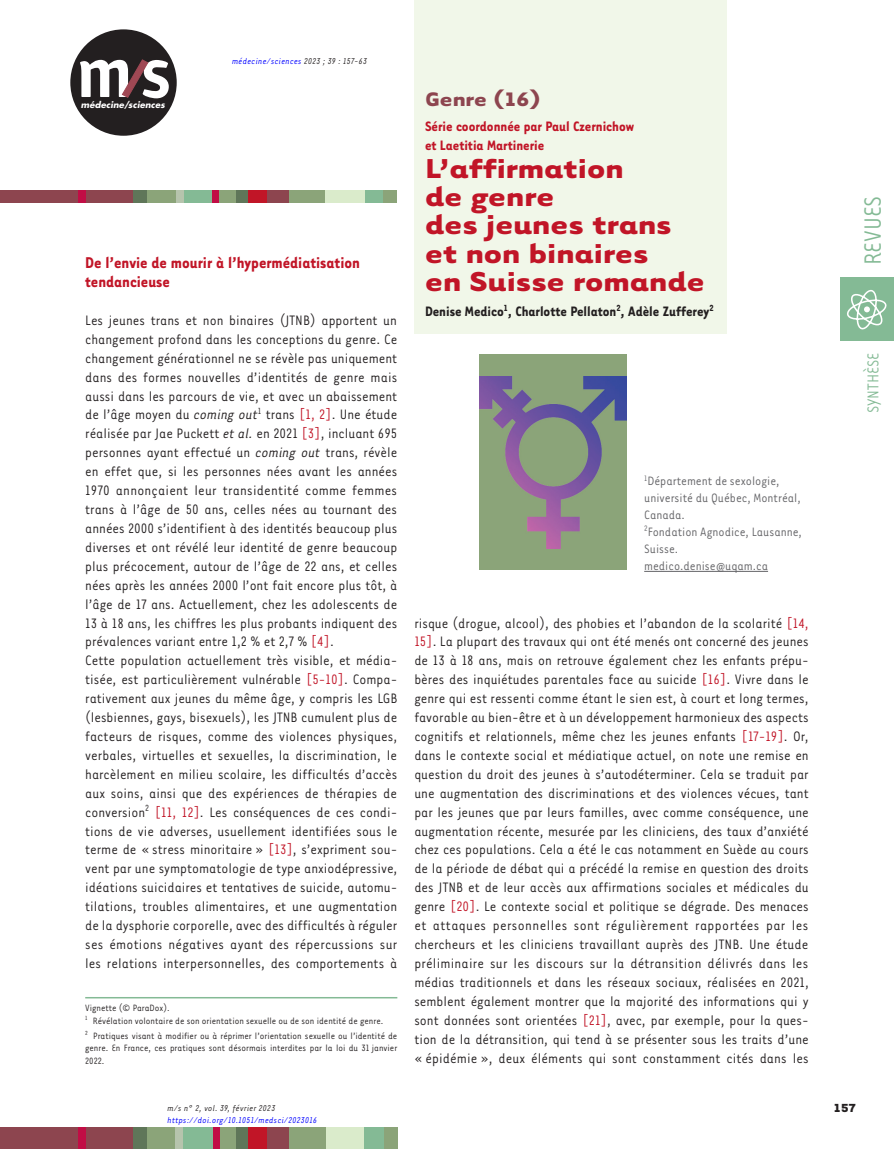
<style>
.page{position:relative;width:894px;height:1149px;background:#fff}
.page>*{position:absolute;margin:0;border:0;box-sizing:border-box;transform-origin:0 0}
.t1{font:700 31.5px/28.2px "Tarzana Wide OT";color:#c11527}
.t2{font:27px "Tarzana Nar OT";color:#84ba95}
.t3{font:700 22.5px "Tarzana Wide OT";color:#8d454f}
.t4{font:700 18px/18.9px "Tarzana Nar OT";color:#c11527}
.t5{font:18px "Tarzana Nar OT";color:#84ba95}
.t6{font:15.75px/18.9px "Tarzana Nar OT";color:#231f20;text-align:justify}
.t7{font:700 15.75px/18.9px "Tarzana Nar OT";color:#c11527}
.t8{font:700 15.75px "Tarzana Nar OT";color:#231f20}
.t9{font:13.95px/17px "Tarzana Nar OT";color:#636366}
.t10{font:700 13.5px "Tarzana Wide OT";color:#231f20}
.t11{font:10.5px/12.6px "Tarzana Nar OT";color:#231f20}
.t12{font:italic 9.75px "Tarzana Nar OT";letter-spacing:.025em;color:#00f}
.t13{font:italic 9.75px "Tarzana Nar OT";letter-spacing:.025em;color:#231f20}
.t14{font:italic 700 8.55px "Futura";letter-spacing:.01em;color:#fff}
.s1{color:#231f20}
.s2{font-style:italic}
.s3{color:#c11527}
</style>
<div class="page">
<div style="left:0;top:1127px;width:134px;height:21px;background:#8d454f"></div>
<div style="left:235px;top:1127px;width:13px;height:21px;background:#5f7659"></div>
<div style="left:78px;top:1127px;width:7px;height:21px;background:#c10d45"></div>
<div style="left:133px;top:1127px;width:22px;height:21px;background:#5f7659"></div>
<div style="left:147px;top:1127px;width:30px;height:21px;background:#8ba479"></div>
<div style="left:175px;top:1127px;width:9px;height:21px;background:#b6c4ad"></div>
<div style="left:183px;top:1127px;width:30px;height:21px;background:#84ba95"></div>
<div style="left:217px;top:1127px;width:19px;height:21px;background:#8ba479"></div>
<div style="left:213px;top:1127px;width:6px;height:21px;background:#c10d45"></div>
<div style="left:248px;top:1127px;width:27px;height:21px;background:#c11527"></div>
<div style="left:287px;top:1127px;width:39px;height:21px;background:#8ba479"></div>
<div style="left:267px;top:1127px;width:21px;height:21px;background:#8d454f"></div>
<div style="left:326px;top:1127px;width:38px;height:21px;background:#daebcb"></div>
<div style="left:364px;top:1127px;width:20px;height:21px;background:#84ba95"></div>
<div style="left:383px;top:1127px;width:14px;height:21px;background:#8ba479"></div>
<div style="left:840px;top:277px;width:53px;height:63px;background:#84ba95"></div>
<svg style="left:847px;top:290px;width:39px;height:39px"></svg>
<div style="left:70px;top:29px;width:107px;height:107px;background:#231f20;border-radius:50%"></div>
<svg style="left:80px;top:60px;width:89px;height:38px"></svg>
<div style="left:414px;top:0;width:312px;height:334px;background:#f1f7e9"></div>
<div style="left:0;top:190px;width:134px;height:13px;background:#8d454f"></div>
<div style="left:133px;top:190px;width:17px;height:13px;background:#5f7659"></div>
<div style="left:235px;top:190px;width:13px;height:13px;background:#5f7659"></div>
<div style="left:147px;top:190px;width:29px;height:13px;background:#8ba479"></div>
<div style="left:181px;top:190px;width:32px;height:13px;background:#84ba95"></div>
<div style="left:364px;top:190px;width:20px;height:13px;background:#84ba95"></div>
<div style="left:217px;top:190px;width:19px;height:13px;background:#8ba479"></div>
<div style="left:383px;top:190px;width:14px;height:13px;background:#8ba479"></div>
<div style="left:287px;top:190px;width:38px;height:13px;background:#8ba479"></div>
<div style="left:325px;top:190px;width:39px;height:13px;background:#daebcb"></div>
<div style="left:176px;top:190px;width:7px;height:13px;background:#b6c4ad"></div>
<div style="left:78px;top:190px;width:7px;height:13px;background:#c10d45"></div>
<div style="left:213px;top:190px;width:6px;height:13px;background:#c10d45"></div>
<div style="left:248px;top:190px;width:27px;height:13px;background:#c11527"></div>
<div style="left:267px;top:190px;width:21px;height:13px;background:#8d454f"></div>
<hr style="left:644px;top:571px;width:123px;height:1px;background:#636366">
<div style="left:479px;top:354px;width:148px;height:216px;background:#8ba479"></div>
<img style="left:479px;top:376px;width:147px;height:172px">
<hr style="left:85px;top:996px;width:312px;height:2px;background:#84ba95">
<p class="t12" style="left:232px;top:55px;width:136px">médecine/sciences <span class="s1">2023 ; 39 : 157-63</span></p>
<p class="t14" style="left:81px;top:99px;width:85px">médecine/sciences</p>
<h3 class="t3" style="left:425px;top:84px;width:117px">Genre (16)</h3>
<p class="t7" style="left:425px;top:116px;width:210px">Série coordonnée par Paul Czernichow et Laetitia Martinerie</p>
<h1 class="t1" style="left:425px;top:152px;width:281px">L’affirmation<br>de genre<br>des jeunes trans et non binaires<br>en Suisse romande</h1>
<p class="t8" style="left:425px;top:301px;width:290px">Denise Medico<sup>1</sup>, Charlotte Pellaton<sup>2</sup>, Adèle Zufferey<sup>2</sup></p>
<p class="t4" style="left:85px;top:252px;width:276px">De l’envie de mourir à l’hypermédiatisation tendancieuse</p>
<p class="t6" style="left:85px;top:310px;width:313px;text-align:left">Les jeunes trans et non binaires (JTNB) apportent un changement profond dans les conceptions du genre. Ce changement générationnel ne se révèle pas uniquement dans des formes nouvelles d’identités de genre mais aussi dans les parcours de vie, et avec un abaissement de l’âge moyen du <span class="s2">coming out</span><sup>1</sup> trans <span class="s3">[1, 2]</span>. Une étude réalisée par Jae Puckett <span class="s2">et al.</span> en 2021 <span class="s3">[3]</span>, incluant 695 personnes ayant effectué un <span class="s2">coming out</span> trans, révèle en effet que, si les personnes nées avant les années 1970 annonçaient leur transidentité comme femmes trans à l’âge de 50 ans, celles nées au tournant des années 2000 s’identifient à des identités beaucoup plus diverses et ont révélé leur identité de genre beaucoup plus précocement, autour de l’âge de 22 ans, et celles nées après les années 2000 l’ont fait encore plus tôt, à l’âge de 17 ans. Actuellement, chez les adolescents de 13 à 18 ans, les chiffres les plus probants indiquent des prévalences variant entre 1,2 % et 2,7 % <span class="s3">[4]</span>.<br>Cette population actuellement très visible, et média&shy;tisée, est particulièrement vulnérable <span class="s3">[5-10]</span>. Compa&shy;rativement aux jeunes du même âge, y compris les LGB (lesbiennes, gays, bisexuels), les JTNB cumulent plus de facteurs de risques, comme des violences physiques, verbales, virtuelles et sexuelles, la discrimination, le harcèlement en milieu scolaire, les difficultés d’accès aux soins, ainsi que des expériences de thérapies de conversion<sup>2</sup> <span class="s3">[11, 12]</span>. Les conséquences de ces condi&shy;tions de vie adverses, usuellement identifiées sous le terme de « stress minoritaire » <span class="s3">[13]</span>, s’expriment sou&shy;vent par une symptomatologie de type anxiodépressive, idéations suicidaires et tentatives de suicide, automu&shy;tilations, troubles alimentaires, et une augmentation de la dysphorie corporelle, avec des difficultés à réguler ses émotions négatives ayant des répercussions sur les relations interpersonnelles, des comportements à</p>
<p class="t11" style="left:85px;top:1001px;width:299px">Vignette (© ParaDox).<br><sup>1</sup> Révélation volontaire de son orientation sexuelle ou de son identité de genre.</p>
<p class="t11" style="left:85px;top:1028px;width:313px;text-align:justify"><sup>2</sup> Pratiques visant à modifier ou à réprimer l’orientation sexuelle ou l’identité de genre. En France, ces pratiques sont désormais interdites par la loi du 31 janvier 2022.</p>
<p class="t9" style="left:644px;top:472px;width:159px"><sup>1</sup>Département de sexologie, université du Québec, Montréal,<br>Canada.<br><sup>2</sup>Fondation Agnodice, Lausanne,<br>Suisse. medico.denise@uqam.ca</p>
<p class="t6" style="left:414px;top:612px;width:396px">risque (drogue, alcool), des phobies et l’abandon de la scolarité <span class="s3">[14, 15]</span>. La plupart des travaux qui ont été menés ont concerné des jeunes de 13 à 18 ans, mais on retrouve également chez les enfants prépu&shy;bères des inquiétudes parentales face au suicide <span class="s3">[16]</span>. Vivre dans le genre qui est ressenti comme étant le sien est, à court et long termes, favorable au bien-être et à un développement harmonieux des aspects cognitifs et relationnels, même chez les jeunes enfants <span class="s3">[17-19]</span>. Or, dans le contexte social et médiatique actuel, on note une remise en question du droit des jeunes à s’autodéterminer. Cela se traduit par une augmentation des discriminations et des violences vécues, tant par les jeunes que par leurs familles, avec comme conséquence, une augmentation récente, mesurée par les cliniciens, des taux d’anxiété chez ces populations. Cela a été le cas notamment en Suède au cours de la période de débat qui a précédé la remise en question des droits des JTNB et de leur accès aux affirmations sociales et médicales du genre <span class="s3">[20]</span>. Le contexte social et politique se dégrade. Des menaces et attaques personnelles sont régulièrement rapportées par les chercheurs et les cliniciens travaillant auprès des JTNB. Une étude préliminaire sur les discours sur la détransition délivrés dans les médias traditionnels et dans les réseaux sociaux, réalisées en 2021, semblent également montrer que la majorité des informations qui y sont données sont orientées <span class="s3">[21]</span>, avec, par exemple, pour la ques&shy;tion de la détransition, qui tend à se présenter sous les traits d’une « épidémie », deux éléments qui sont constamment cités dans les</p>
<p class="t13" style="left:167px;top:1102px;width:109px">m/s n° 2, vol. 39, février 2023</p>
<p class="t12" style="left:167px;top:1114px;width:151px">https://doi.org/10.1051/medsci/2023016</p>
<h2 class="t2" style="left:856px;top:265px;width:71px;rotate:-90deg">REVUES</h2>
<p class="t5" style="left:861px;top:413px;width:62px;rotate:-90deg">SYNTHÈSE</p>
<p class="t10" style="left:833px;top:1098px;width:24px">157</p>
</div>
